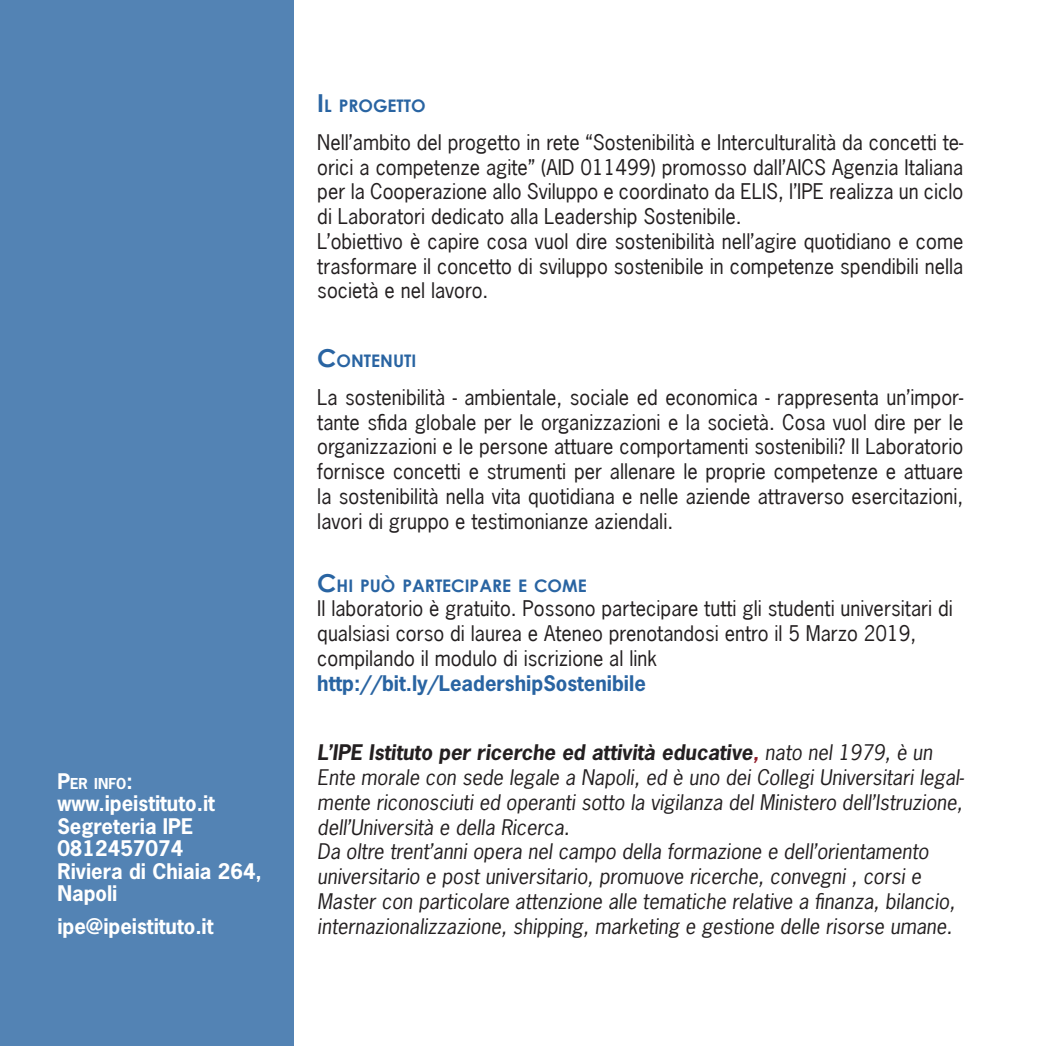
<style>
.page{position:relative;width:1046px;height:1046px;background:#fff}
.page>*{position:absolute;margin:0;border:0;box-sizing:border-box;transform-origin:0 0}
.t1{font:20.25px/24.8px "News Gothic";color:#231f20;text-align:justify}
.t2{font:italic 20.25px/24.8px "News Gothic Std";color:#231f20}
.t3{font:700 20.25px "News Gothic Std";color:#fff}
.t4{font:700 20.25px "News Gothic Std";color:#2964a2}
.t5{font:700 17.32px "Century Gothic";color:#2964a2}
.t6{font:700 14.17px "News Gothic Std";color:#fff}
.s1{font-size:20.25px}
.s2{font-size:24.75px}
.s3{font-weight:700}
.s4{font-weight:700;color:#911e2c}
</style>
<div class="page">
<div style="left:0;top:0;width:293px;height:1046px;background:#5383b4"></div>
<p class="t6" style="left:57px;top:774px;width:77px"><span class="s1">P</span>ER INFO<span class="s1">:</span></p>
<p class="t3" style="left:57px;top:790px;width:159px">www.ipeistituto.it</p>
<p class="t3" style="left:57px;top:813px;width:137px">Segreteria IPE</p>
<p class="t3" style="left:57px;top:835px;width:127px">0812457074</p>
<p class="t3" style="left:57px;top:858px;width:206px">Riviera di Chiaia 264,</p>
<p class="t3" style="left:57px;top:880px;width:62px">Napoli</p>
<p class="t3" style="left:57px;top:912px;width:158px">ipe@ipeistituto.it</p>
<p class="t5" style="left:317px;top:93px;width:110px"><span class="s2">I</span> L PROGETTO</p>
<p class="t1" style="left:317px;top:130px;width:648px">Nell’ambito del progetto in rete “Sostenibilità e Interculturalità da concetti te&shy;orici a competenze agite” (AID 011499) promosso dall’AICS Agenzia Italiana per la Cooperazione allo Sviluppo e coordinato da ELIS, l’IPE realizza un ciclo di Laboratori dedicato alla Leadership Sostenibile.</p>
<p class="t1" style="left:317px;top:229px;width:648px">L’obiettivo è capire cosa vuol dire sostenibilità nell’agire quotidiano e come trasformare il concetto di sviluppo sostenibile in competenze spendibili nella società e nel lavoro.</p>
<p class="t5" style="left:317px;top:348px;width:100px"><span class="s2">C</span>ONTENUTI</p>
<p class="t1" style="left:317px;top:385px;width:648px">La sostenibilità - ambientale, sociale ed economica - rappresenta un’impor&shy;tante sfida globale per le organizzazioni e la società. Cosa vuol dire per le organizzazioni e le persone attuare comportamenti sostenibili? Il Laboratorio fornisce concetti e strumenti per allenare le proprie competenze e attuare la sostenibilità nella vita quotidiana e nelle aziende attraverso esercitazioni, lavori di gruppo e testimonianze aziendali.</p>
<p class="t5" style="left:317px;top:572px;width:271px"><span class="s2">C</span>HI PUÒ PARTECIPARE E COME</p>
<p class="t1" style="left:317px;top:596px;width:637px">Il laboratorio è gratuito. Possono partecipare tutti gli studenti universitari di qualsiasi corso di laurea e Ateneo prenotandosi entro il 5 Marzo 2019,</p>
<p class="t1" style="left:317px;top:646px;width:341px">compilando il modulo di iscrizione al link</p>
<p class="t4" style="left:317px;top:670px;width:330px">http://bit.ly/LeadershipSostenibile</p>
<p class="t2" style="left:317px;top:741px;width:648px"><span class="s3">L’IPE Istituto per ricerche ed attività educative</span><span class="s4">,</span> nato nel 1979, è un Ente morale con sede legale a Napoli, ed è uno dei Collegi Universitari legal&shy;mente riconosciuti ed operanti sotto la vigilanza del Ministero dell’Istruzione, dell’Università e della Ricerca.</p>
<p class="t2" style="left:317px;top:840px;width:639px">Da oltre trent’anni opera nel campo della formazione e dell’orientamento universitario e post universitario, promuove ricerche, convegni , corsi e Master con particolare attenzione alle tematiche relative a finanza, bilancio, internazionalizzazione, shipping, marketing e gestione delle risorse umane.</p>
</div>
